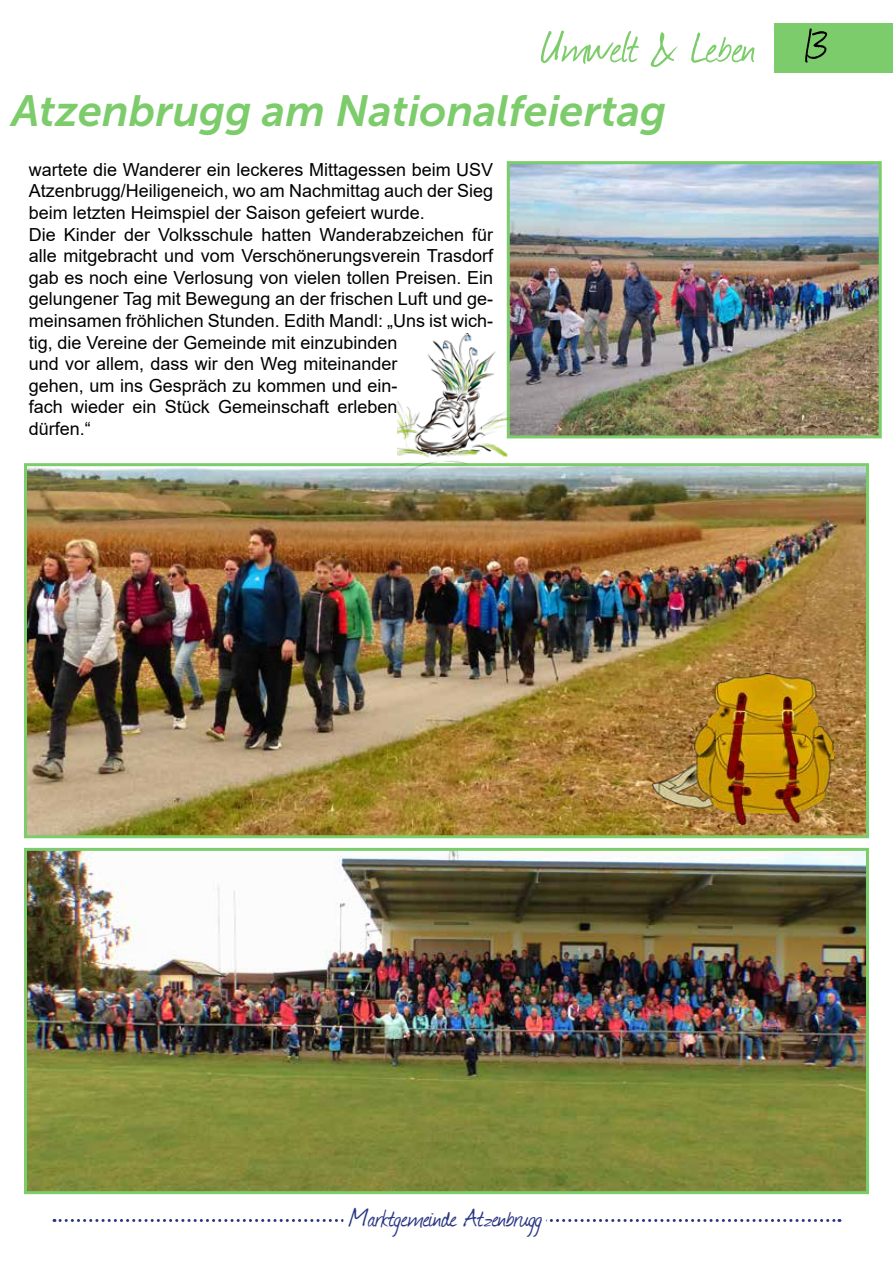
<style>
.page{position:relative;width:893px;height:1263px;background:#fff}
.page>*{position:absolute;margin:0;border:0;box-sizing:border-box;transform-origin:0 0}
.t1{font:51px "Journal";letter-spacing:-.005em;color:#7dcc6b}
.t2{font:italic 43.5px "Museo Sans 700";color:#7dcc6b}
.t3{font:30px "Journal";color:#283583}
.t4{font:18px/21.6px "Arial";color:#000}
.s1{color:#000}
</style>
<div class="page">
<svg style="left:54px;top:1219px;width:786px;height:3px"></svg>
<div style="left:774px;top:23px;width:119px;height:49px;background:#7dcc6b"></div>
<div style="left:343px;top:1202px;width:203px;height:33px;background:#fff"></div>
<img style="left:28px;top:467px;width:837px;height:367px">
<div style="left:24px;top:463px;width:845px;height:375px;border:3px solid #7dcc6b"></div>
<img style="left:511px;top:165px;width:367px;height:269px">
<div style="left:507px;top:161px;width:375px;height:277px;border:3px solid #7dcc6b"></div>
<img style="left:28px;top:852px;width:837px;height:338px">
<div style="left:24px;top:848px;width:845px;height:346px;border:3px solid #7dcc6b"></div>
<img style="left:652px;top:673px;width:182px;height:151px">
<img style="left:397px;top:334px;width:120px;height:142px">
<h1 class="t1" style="left:541px;top:12px;width:290px">Umwelt &amp; Leben <span class="s1">13</span></h1>
<h2 class="t2" style="left:12px;top:87px;width:656px">Atzenbrugg am Nationalfeiertag</h2>
<p class="t4" style="left:29px;top:159px;width:466px">wartete die Wanderer ein leckeres Mittagessen beim USV Atzenbrugg/Heiligeneich, wo am Nachmittag auch der Sieg beim letzten Heimspiel der Saison gefeiert wurde.<br>Die Kinder der Volksschule hatten Wanderabzeichen für alle mitgebracht und vom Verschönerungsverein Trasdorf gab es noch eine Verlosung von vielen tollen Preisen. Ein gelungener Tag mit Bewegung an der frischen Luft und ge&shy;meinsamen fröhlichen Stunden. Edith Mandl: „Uns ist wich&shy;tig, die Vereine der Gemeinde mit einzubinden<br>und vor allem, dass wir den Weg miteinander<br>gehen, um ins Gespräch zu kommen und ein-<br>fach wieder ein Stück Gemeinschaft erleben<br>dürfen.“</p>
<h3 class="t3" style="left:350px;top:1198px;width:194px">Marktgemeinde Atzenbrugg</h3>
</div>
